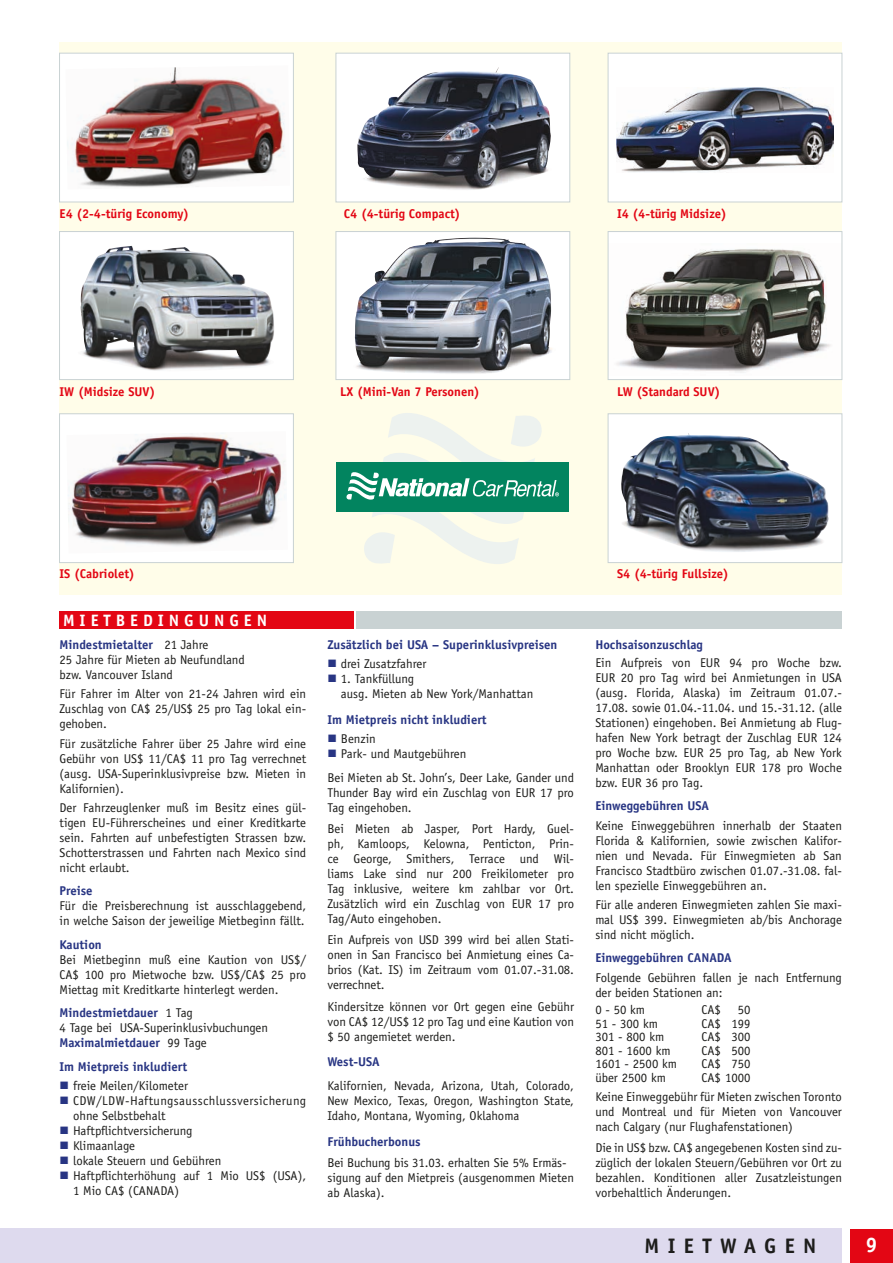
<style>
.page{position:relative;width:893px;height:1263px;background:#fff}
.page>*{position:absolute;margin:0;border:0;box-sizing:border-box;transform-origin:0 0}
.t1{font:700 21px "Officina Sans Std";letter-spacing:.4em;color:#1d1d1b}
.t2{font:700 21px "Officina Sans Std";color:#fff}
.t3{font:700 16.5px "Officina Sans Std";letter-spacing:.3em;color:#fff}
.t4{font:12.75px/15px "Officina Sans Std";color:#1d1d1b;text-align:justify}
.t5{font:700 12.75px "Officina Sans Std";color:#283583}
.t6{font:700 12.75px "Officina Sans Std";color:#e30614}
.t7{font:12.75px/15px "Officina Sans Std";letter-spacing:.03em;color:#1d1d1b}
.s1{font-weight:700;color:#283583}
.s2{color:#283583}
</style>
<div class="page">
<div style="left:850px;top:1229px;width:43px;height:34px;background:#e30614"></div>
<div style="left:0;top:1229px;width:842px;height:34px;background:#dedaee"></div>
<div style="left:60px;top:43px;width:782px;height:552px;background:#fffde9"></div>
<div style="left:60px;top:53px;width:233px;height:149px;background:#fff"></div>
<img style="left:67px;top:67px;width:218px;height:120px">
<div style="left:59px;top:53px;width:235px;height:149px;border:1px solid #c9d2d3"></div>
<div style="left:336px;top:53px;width:234px;height:149px;background:#fff"></div>
<img style="left:357px;top:67px;width:194px;height:123px">
<div style="left:336px;top:53px;width:234px;height:149px;border:1px solid #c9d2d3"></div>
<div style="left:608px;top:53px;width:234px;height:149px;background:#fff"></div>
<img style="left:617px;top:88px;width:216px;height:84px">
<div style="left:608px;top:53px;width:234px;height:149px;border:1px solid #c9d2d3"></div>
<div style="left:60px;top:232px;width:233px;height:148px;background:#fff"></div>
<img style="left:80px;top:246px;width:194px;height:125px">
<div style="left:59px;top:231px;width:235px;height:149px;border:1px solid #c9d2d3"></div>
<div style="left:608px;top:232px;width:234px;height:148px;background:#fff"></div>
<img style="left:616px;top:249px;width:215px;height:124px">
<div style="left:608px;top:231px;width:234px;height:149px;border:1px solid #c9d2d3"></div>
<div style="left:336px;top:232px;width:234px;height:148px;background:#fff"></div>
<img style="left:354px;top:238px;width:198px;height:136px">
<div style="left:336px;top:231px;width:234px;height:149px;border:1px solid #c9d2d3"></div>
<div style="left:608px;top:414px;width:234px;height:149px;background:#fff"></div>
<img style="left:621px;top:433px;width:208px;height:119px">
<div style="left:608px;top:413px;width:234px;height:150px;border:1px solid #c9d2d3"></div>
<div style="left:60px;top:414px;width:233px;height:149px;background:#fff"></div>
<img style="left:68px;top:433px;width:217px;height:113px">
<div style="left:59px;top:413px;width:235px;height:150px;border:1px solid #c9d2d3"></div>
<div style="left:60px;top:611px;width:294px;height:17px;background:#e30614"></div>
<div style="left:356px;top:611px;width:486px;height:17px;background:#c9d2d3"></div>
<div style="left:336px;top:462px;width:233px;height:49px;background:#02845f"></div>
<svg style="left:346px;top:413px;width:213px;height:151px"></svg>
<p class="t6" style="left:60px;top:205px;width:131px">E4 (2-4-türig Economy)</p>
<p class="t6" style="left:344px;top:205px;width:118px">C4 (4-türig Compact)</p>
<p class="t6" style="left:617px;top:205px;width:111px">I4 (4-türig Midsize)</p>
<p class="t6" style="left:60px;top:384px;width:97px">IW (Midsize SUV)</p>
<p class="t6" style="left:340px;top:384px;width:141px">LX (Mini-Van 7 Personen)</p>
<p class="t6" style="left:617px;top:384px;width:105px">LW (Standard SUV)</p>
<p class="t6" style="left:60px;top:566px;width:77px">IS (Cabriolet)</p>
<p class="t6" style="left:617px;top:566px;width:113px">S4 (4-türig Fullsize)</p>
<p class="t3" style="left:63px;top:610px;width:206px">MIETBEDINGUNGEN</p>
<p class="t4" style="left:60px;top:637px;width:187px;text-align:left"><span class="s1">Mindestmietalter</span> 21 Jahre<br>25 Jahre für Mieten ab Neufundland bzw. Vancouver Island</p>
<p class="t4" style="left:60px;top:687px;width:248px">Für Fahrer im Alter von 21-24 Jahren wird ein Zuschlag von CA$ 25/US$ 25 pro Tag lokal ein&shy;gehoben.</p>
<p class="t4" style="left:60px;top:736px;width:248px">Für zusätzliche Fahrer über 25 Jahre wird eine Gebühr von US$ 11/CA$ 11 pro Tag verrechnet (ausg. USA-Superinklusivpreise bzw. Mieten in Kalifornien).</p>
<p class="t4" style="left:60px;top:800px;width:248px">Der Fahrzeuglenker muß im Besitz eines gül&shy;tigen EU-Führerscheines und einer Kreditkarte sein. Fahrten auf unbefestigten Strassen bzw.<br>Schotterstrassen und Fahrten nach Mexico sind nicht erlaubt.</p>
<p class="t5" style="left:60px;top:883px;width:35px">Preise</p>
<p class="t4" style="left:60px;top:899px;width:248px">Für die Preisberechnung ist ausschlaggebend, in welche Saison der jeweilige Mietbeginn fällt.</p>
<p class="t5" style="left:60px;top:937px;width:44px">Kaution</p>
<p class="t4" style="left:60px;top:952px;width:248px">Bei Mietbeginn muß eine Kaution von US$/ CA$ 100 pro Mietwoche bzw. US$/CA$ 25 pro Miettag mit Kreditkarte hinterlegt werden.</p>
<p class="t4" style="left:60px;top:1006px;width:210px;text-align:left"><span class="s1">Mindestmietdauer</span> 1 Tag<br>4 Tage bei USA-Superinklusivbuchungen<br><span class="s1">Maximalmietdauer</span> 99 Tage</p>
<p class="t5" style="left:60px;top:1059px;width:129px">Im Mietpreis inkludiert</p>
<p class="t4" style="left:60px;top:1078px;width:130px"><span class="s2">■</span> freie Meilen/Kilometer</p>
<p class="t7" style="left:73px;top:1093px;width:235px;text-indent:-14px"><span class="s2">■</span> CDW/LDW-Haftungsausschlussversicherung ohne Selbstbehalt</p>
<p class="t4" style="left:60px;top:1123px;width:135px"><span class="s2">■</span> Haftpflichtversicherung</p>
<p class="t4" style="left:60px;top:1138px;width:77px"><span class="s2">■</span> Klimaanlage</p>
<p class="t4" style="left:60px;top:1153px;width:163px"><span class="s2">■</span> lokale Steuern und Gebühren</p>
<p class="t4" style="left:73px;top:1168px;width:235px;text-indent:-14px"><span class="s2">■</span> Haftpflichterhöhung auf 1 Mio US$ (USA),<br>1 Mio CA$ (CANADA)</p>
<p class="t5" style="left:595px;top:637px;width:109px">Hochsaisonzuschlag</p>
<p class="t4" style="left:595px;top:655px;width:248px">Ein Aufpreis von EUR 94 pro Woche bzw.<br>EUR 20 pro Tag wird bei Anmietungen in USA (ausg. Florida, Alaska) im Zeitraum 01.07.- 17.08. sowie 01.04.-11.04. und 15.-31.12. (alle Stationen) eingehoben. Bei Anmietung ab Flug&shy;hafen New York betragt der Zuschlag EUR 124 pro Woche bzw. EUR 25 pro Tag, ab New York Manhattan oder Brooklyn EUR 178 pro Woche bzw. EUR 36 pro Tag.</p>
<p class="t5" style="left:595px;top:798px;width:115px">Einweggebühren USA</p>
<p class="t4" style="left:595px;top:818px;width:248px">Keine Einweggebühren innerhalb der Staaten Florida &amp; Kalifornien, sowie zwischen Kalifor&shy;nien und Nevada. Für Einwegmieten ab San Francisco Stadtbüro zwischen 01.07.-31.08. fal&shy;len spezielle Einweggebühren an.</p>
<p class="t4" style="left:595px;top:897px;width:248px">Für alle anderen Einwegmieten zahlen Sie maxi&shy;mal US$ 399. Einwegmieten ab/bis Anchorage sind nicht möglich.</p>
<p class="t5" style="left:595px;top:950px;width:138px">Einweggebühren CANADA</p>
<p class="t4" style="left:595px;top:970px;width:248px">Folgende Gebühren fallen je nach Entfernung der beiden Stationen an:</p>
<p class="t4" style="left:595px;top:1002px;width:51px">0 - 50 km</p>
<p class="t4" style="left:702px;top:1002px;width:21px">CA$</p>
<p class="t4" style="left:738px;top:1002px;width:14px">50</p>
<p class="t4" style="left:595px;top:1016px;width:64px">51 - 300 km</p>
<p class="t4" style="left:702px;top:1016px;width:50px">CA$ 199</p>
<p class="t4" style="left:595px;top:1029px;width:70px">301 - 800 km</p>
<p class="t4" style="left:702px;top:1029px;width:50px">CA$ 300</p>
<p class="t4" style="left:595px;top:1043px;width:77px">801 - 1600 km</p>
<p class="t4" style="left:702px;top:1043px;width:50px">CA$ 500</p>
<p class="t4" style="left:595px;top:1056px;width:83px">1601 - 2500 km</p>
<p class="t4" style="left:702px;top:1056px;width:50px">CA$ 750</p>
<p class="t4" style="left:595px;top:1070px;width:72px">über 2500 km</p>
<p class="t5" style="left:327px;top:637px;width:231px">Zusätzlich bei USA – Superinklusivpreisen</p>
<p class="t4" style="left:327px;top:656px;width:101px"><span class="s2">■</span> drei Zusatzfahrer</p>
<p class="t4" style="left:341px;top:671px;width:194px;text-indent:-14px"><span class="s2">■</span> 1. Tankfüllung<br>ausg. Mieten ab New York/Manhattan</p>
<p class="t5" style="left:327px;top:712px;width:161px">Im Mietpreis nicht inkludiert</p>
<p class="t4" style="left:327px;top:731px;width:50px"><span class="s2">■</span> Benzin</p>
<p class="t4" style="left:327px;top:742px;width:248px;line-height:23.5px"><span class="s2">■</span> Park- und Mautgebühren<br>Bei Mieten ab St. John’s, Deer Lake, Gander und</p>
<p class="t4" style="left:327px;top:785px;width:248px">Thunder Bay wird ein Zuschlag von EUR 17 pro<br>Tag eingehoben.</p>
<p class="t4" style="left:327px;top:821px;width:248px">Bei Mieten ab Jasper, Port Hardy, Guel&shy;ph, Kamloops, Kelowna, Penticton, Prin&shy;ce George, Smithers, Terrace und Wil&shy;liams Lake sind nur 200 Freikilometer pro Tag inklusive, weitere km zahlbar vor Ort.<br>Zusätzlich wird ein Zuschlag von EUR 17 pro Tag/Auto eingehoben.</p>
<p class="t4" style="left:327px;top:933px;width:248px">Ein Aufpreis von USD 399 wird bei allen Stati&shy;onen in San Francisco bei Anmietung eines Ca&shy;brios (Kat. IS) im Zeitraum vom 01.07.-31.08. verrechnet.</p>
<p class="t4" style="left:327px;top:999px;width:248px">Kindersitze können vor Ort gegen eine Gebühr von CA$ 12/US$ 12 pro Tag und eine Kaution von $ 50 angemietet werden.</p>
<p class="t5" style="left:327px;top:1054px;width:54px">West-USA</p>
<p class="t4" style="left:327px;top:1078px;width:248px">Kalifornien, Nevada, Arizona, Utah, Colorado, New Mexico, Texas, Oregon, Washington State, Idaho, Montana, Wyoming, Oklahoma</p>
<p class="t5" style="left:327px;top:1133px;width:95px">Frühbucherbonus</p>
<p class="t4" style="left:327px;top:1155px;width:248px;text-align:left">Bei Buchung bis 31.03. erhalten Sie 5% Ermäs&shy;sigung auf den Mietpreis (ausgenommen Mieten ab Alaska).</p>
<p class="t4" style="left:595px;top:1068px;width:248px;line-height:19.2px;text-indent:106px">CA$ 1000<br>Keine Einweggebühr für Mieten zwischen Toronto</p>
<p class="t4" style="left:595px;top:1104px;width:248px">und Montreal und für Mieten von Vancouver nach Calgary (nur Flughafenstationen)</p>
<p class="t4" style="left:595px;top:1140px;width:248px">Die in US$ bzw. CA$ angegebenen Kosten sind zu&shy;züglich der lokalen Steuern/Gebühren vor Ort zu bezahlen. Konditionen aller Zusatzleistungen vorbehaltlich Änderungen.</p>
<h1 class="t1" style="left:645px;top:1232px;width:173px">MIETWAGEN</h1>
<h1 class="t2" style="left:866px;top:1232px;width:13px">9</h1>
</div>
